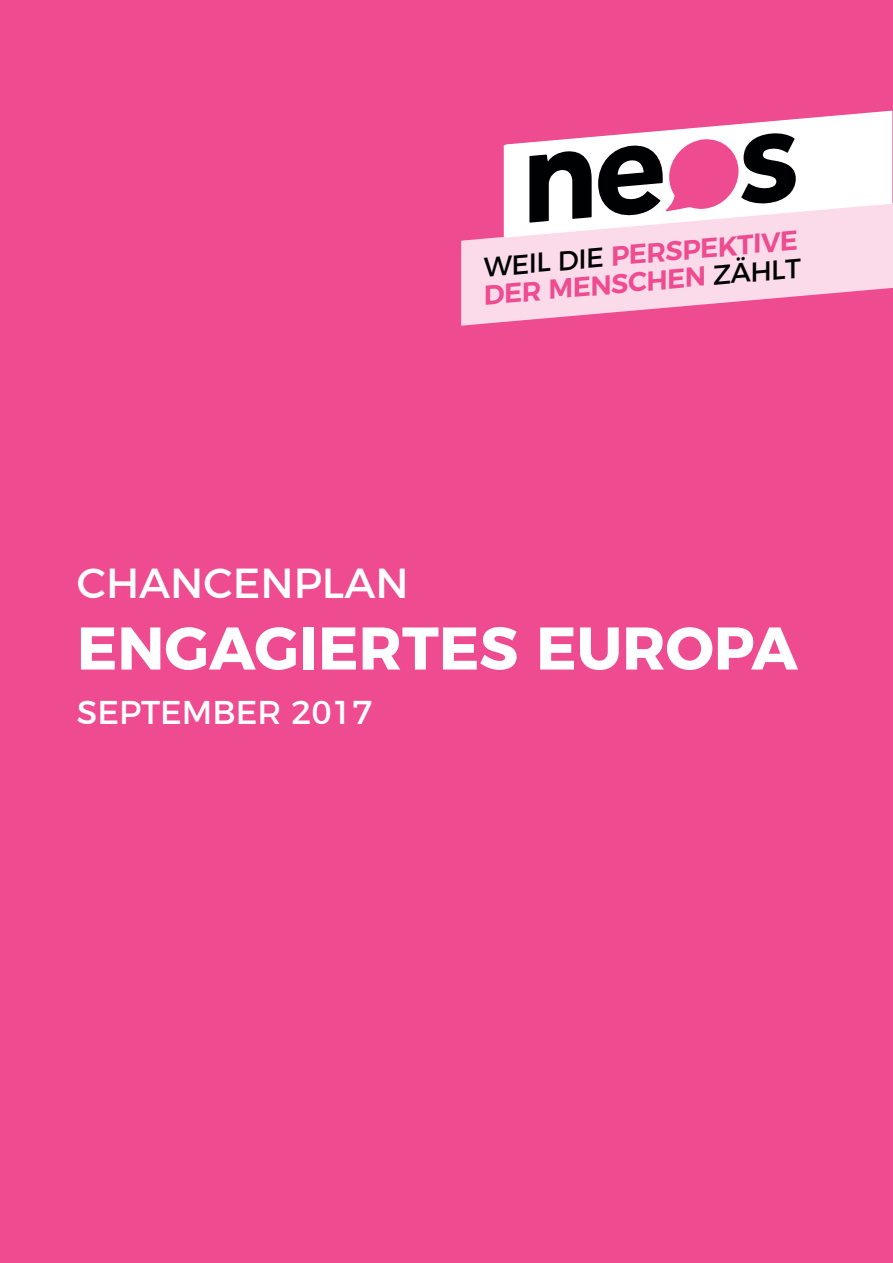
<style>
.page{position:relative;width:893px;height:1263px;background:#ee4b91}
.page>*{position:absolute;margin:0;border:0;box-sizing:border-box;transform-origin:0 0}
.t1{font:700 60px "Montserrat";color:#fff}
.t2{font:42px "Montserrat";color:#fff}
.t3{font:33px "Montserrat";color:#fff}
.t4{font:600 27.3px/27.9px "Montserrat";color:#ee4b91}
.s1{font-weight:400;color:#000103}
</style>
<div class="page">
<div style="left:843px;top:111px;width:49px;height:92px;background:#fff"></div>
<svg style="left:461px;top:203px;width:432px;height:123px;fill:#fbdbe9"></svg>
<svg style="left:504px;top:115px;width:340px;height:122px"></svg>
<p class="t4" style="left:479px;top:251px;width:320px;rotate:-5deg"><span class="s1">WEIL DIE</span> PERSPEKTIVE<br>DER MENSCHEN <span class="s1">ZÄHLT</span></p>
<p class="t2" style="left:77px;top:549px;width:334px">CHANCENPLAN</p>
<p class="t1" style="left:77px;top:599px;width:722px">ENGAGIERTES EUROPA</p>
<p class="t3" style="left:77px;top:685px;width:297px">SEPTEMBER 2017</p>
</div>
